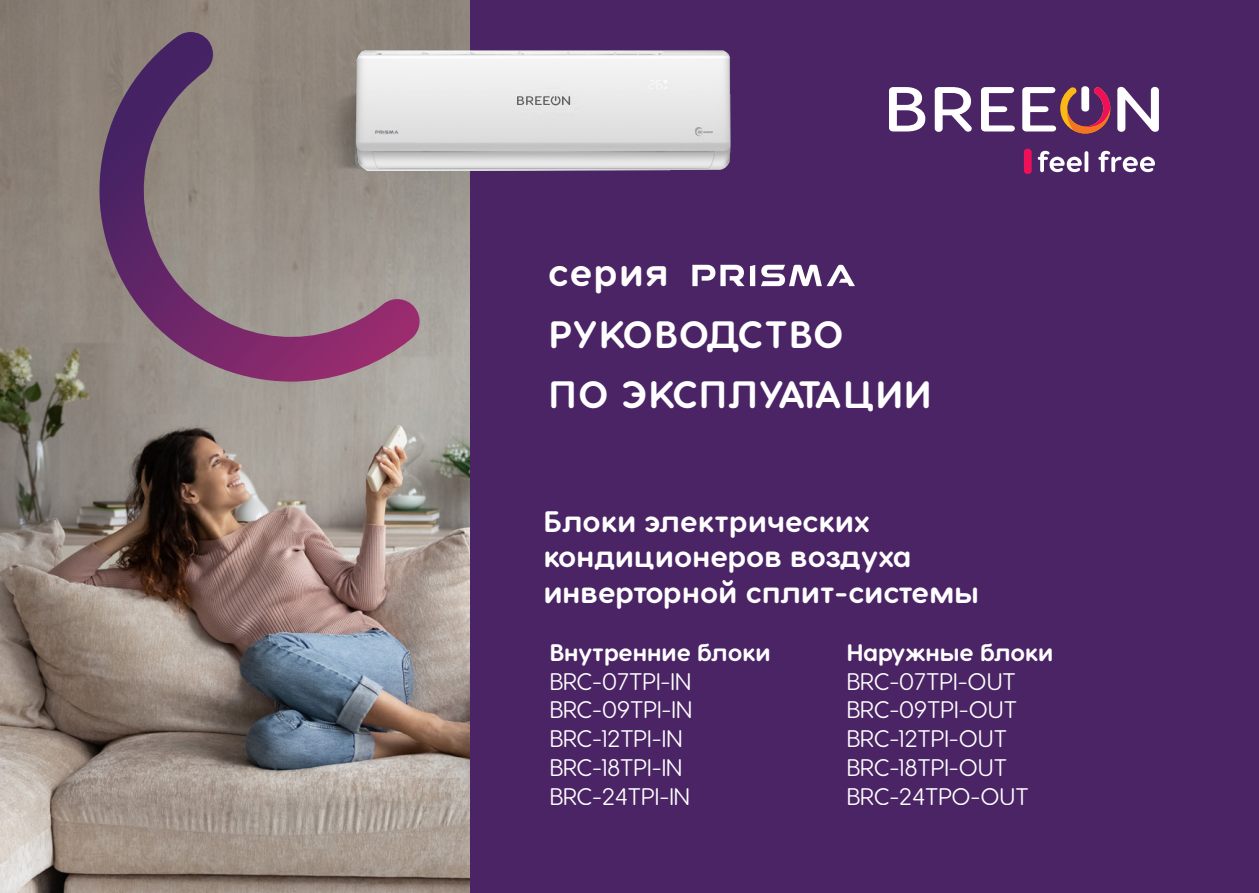
<style>
.page{position:relative;width:1259px;height:893px;background:#fff}
.page>*{position:absolute;margin:0;border:0;box-sizing:border-box;transform-origin:0 0}
.t1{font:700 38.1px/60px "Visby Round CF";letter-spacing:.05em;color:#fff}
.t2{font:700 29.7px/35.7px "Visby Round CF";letter-spacing:.01em;color:#fff}
.t3{font:24px/28.8px "Visby Round CF";color:#fff}
.t4{font:700 24px "Visby Round CF";color:#fff}
</style>
<div class="page">
<div style="left:469px;top:0;width:790px;height:893px;background:#4b2465"></div>
<img style="left:0;top:0;width:469px;height:893px">
<img style="left:422px;top:49px;width:309px;height:122px">
<svg style="left:934px;top:87px;width:37px;height:45px"></svg>
<svg style="left:981px;top:87px;width:33px;height:44px"></svg>
<svg style="left:1022px;top:86px;width:89px;height:48px"></svg>
<svg style="left:1117px;top:87px;width:42px;height:45px"></svg>
<svg style="left:889px;top:87px;width:36px;height:44px"></svg>
<svg style="left:1037px;top:151px;width:51px;height:21px"></svg>
<svg style="left:1098px;top:151px;width:57px;height:21px"></svg>
<svg style="left:1024px;top:149px;width:7px;height:25px"></svg>
<svg style="left:94px;top:32px;width:328px;height:350px;background:#917c84"></svg>
<svg style="left:517px;top:96px;width:53px;height:9px"></svg>
<svg style="left:692px;top:265px;width:163px;height:21px"></svg>
<p class="t1" style="left:548px;top:243px;width:121px">серия</p>
<p class="t1" style="left:549px;top:305px;width:383px">РУКОВОДСТВО<br>ПО ЭКСПЛУАТАЦИИ</p>
<p class="t2" style="left:543px;top:503px;width:437px">Блоки электрических кондиционеров воздуха инверторной сплит-системы</p>
<p class="t4" style="left:846px;top:637px;width:208px">Наружные блоки</p>
<p class="t3" style="left:846px;top:666px;width:184px">BRC-07TPI-OUT<br>BRC-09TPI-OUT<br>BRC-12TPI-OUT<br>BRC-18TPI-OUT<br>BRC-24TPO-OUT</p>
<p class="t4" style="left:549px;top:637px;width:223px">Внутренние блоки</p>
<p class="t3" style="left:549px;top:666px;width:144px">BRC-07TPI-IN<br>BRC-09TPI-IN<br>BRC-12TPI-IN<br>BRC-18TPI-IN<br>BRC-24TPI-IN</p>
</div>
